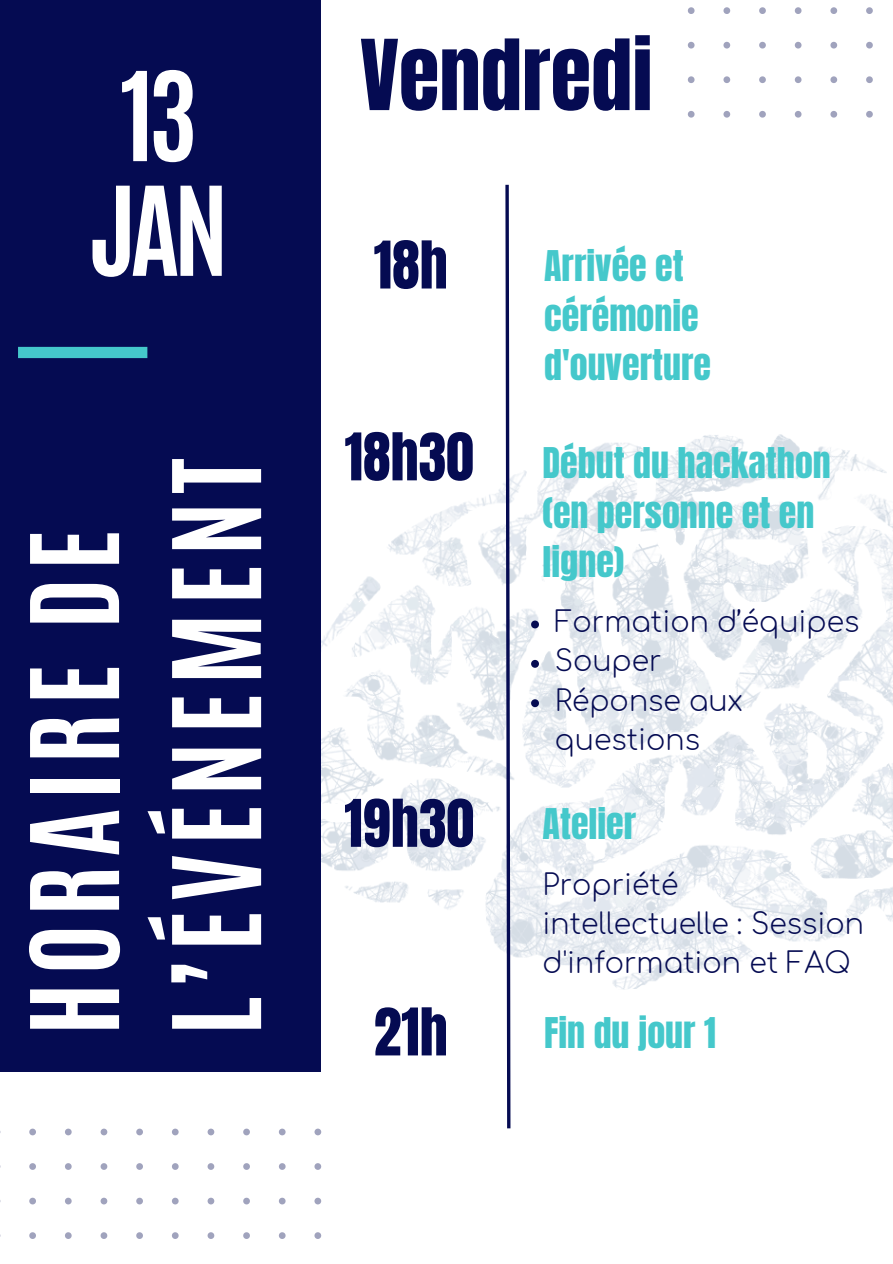
<style>
.page{position:relative;width:893px;height:1264px;background:#fff}
.page>*{position:absolute;margin:0;border:0;box-sizing:border-box;transform-origin:0 0}
.t1{font:700 104.85px/114.6px "Antonio";color:#fff}
.t2{font:700 103.5px/141.9px "Antonio";letter-spacing:.08em;color:#fff}
.t3{font:82.95px "Anton";color:#050b52}
.t4{font:55.65px "Anton";color:#050b52}
.t5{font:36px/49.5px "Anton";color:#45c8cb}
.t6{font:300 28.5px/39.3px "Comfortaa";color:#050b52}
.s1{font-size:55.65px;color:#050b52}
</style>
<div class="page">
<img style="left:321px;top:434px;width:571px;height:556px">
<div style="left:0;top:0;width:321px;height:1070px;background:#050b52"></div>
<svg style="left:0;top:1128px;width:321px;height:111px"></svg>
<svg style="left:687px;top:7px;width:186px;height:111px"></svg>
<div style="left:18px;top:347px;width:129px;height:11px;background:#45c8cb"></div>
<svg style="left:503px;top:184px;width:9px;height:945px"></svg>
<svg style="left:531px;top:620px;width:8px;height:8px"></svg>
<svg style="left:531px;top:660px;width:8px;height:7px"></svg>
<svg style="left:531px;top:699px;width:8px;height:8px"></svg>
<h1 class="t1" style="left:89px;top:59px;width:141px">13<br>JAN</h1>
<h2 class="t2" style="left:4px;top:1035px;width:578px;rotate:-90deg">HORAIRE DE<br>L’ÉVÉNEMENT</h2>
<h3 class="t3" style="left:360px;top:16px;width:294px">Vendredi</h3>
<h3 class="t4" style="left:374px;top:225px;width:76px">18h</h3>
<p class="t5" style="left:544px;top:242px;width:168px">Arrivée et cérémonie d'ouverture</p>
<h3 class="t4" style="left:344px;top:417px;width:131px">18h30</h3>
<p class="t5" style="left:542px;top:439px;width:290px">Début du hackathon (en personne et en ligne)</p>
<p class="t6" style="left:554px;top:603px;width:306px">Formation d’équipes<br>Souper<br>Réponse aux questions</p>
<p class="t5" style="left:344px;top:800px;width:293px"><span class="s1">19h30</span> Atelier</p>
<p class="t6" style="left:542px;top:865px;width:323px">Propriété intellectuelle : Session d'information et FAQ</p>
<h3 class="t4" style="left:374px;top:992px;width:76px">21h</h3>
<p class="t5" style="left:544px;top:1008px;width:173px">Fin du jour 1</p>
</div>
